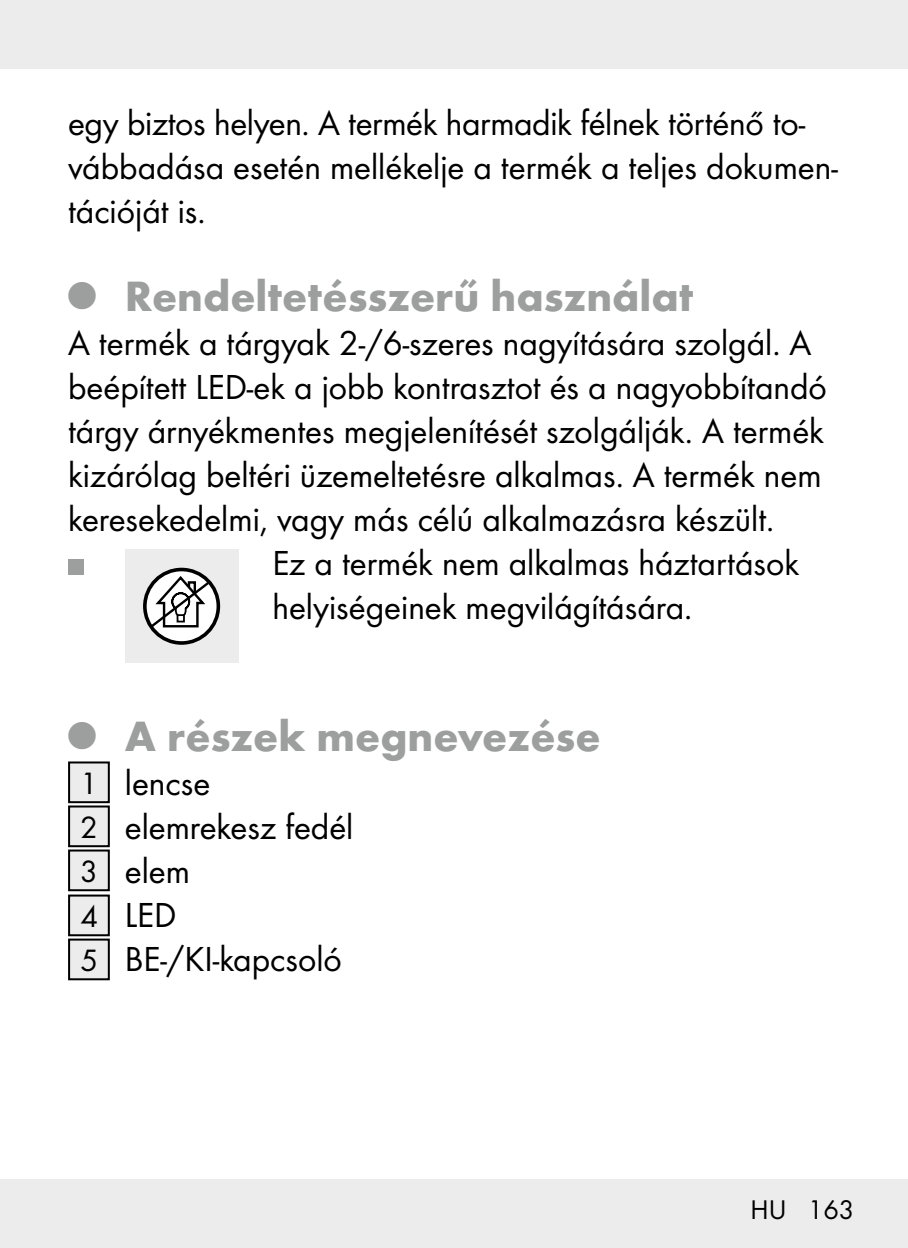
<style>
.page{position:relative;width:908px;height:1248px;background:#fff}
.page>*{position:absolute;margin:0;border:0;box-sizing:border-box;transform-origin:0 0}
.t1{font:700 44px "Futura";color:#9d9e9e}
.t2{font:36px/44px "Futura Boo";color:#000}
.t3{font:28px "Futura Boo";color:#000}
.s1{font-size:32px}
</style>
<div class="page">
<div style="left:0;top:0;width:907px;height:68px;background:#ececec"></div>
<div style="left:0;top:1179px;width:907px;height:68px;background:#ececec"></div>
<div style="left:68px;top:559px;width:15px;height:16px;background:#9d9e9e"></div>
<div style="left:125px;top:549px;width:113px;height:114px;background:#ececec"></div>
<svg style="left:145px;top:569px;width:73px;height:74px"></svg>
<div style="left:143px;top:567px;width:77px;height:77px;border:4px solid #000;border-radius:50%"></div>
<svg style="left:147px;top:574px;width:64px;height:56px;background:#bababa"></svg>
<div style="left:69px;top:762px;width:40px;height:40px;background:#ececec"></div>
<div style="left:68px;top:761px;width:42px;height:42px;border:2px solid #000"></div>
<div style="left:69px;top:806px;width:40px;height:40px;background:#ececec"></div>
<div style="left:68px;top:805px;width:42px;height:42px;border:2px solid #000"></div>
<div style="left:69px;top:850px;width:40px;height:40px;background:#ececec"></div>
<div style="left:68px;top:849px;width:42px;height:42px;border:2px solid #000"></div>
<div style="left:69px;top:895px;width:40px;height:40px;background:#ececec"></div>
<div style="left:68px;top:894px;width:42px;height:42px;border:2px solid #000"></div>
<div style="left:69px;top:939px;width:40px;height:40px;background:#ececec"></div>
<div style="left:68px;top:938px;width:42px;height:42px;border:2px solid #000"></div>
<p class="t2" style="left:68px;top:100px;width:771px">egy biztos helyen. A termék harmadik félnek történő to&shy;vábbadása esetén mellékelje a termék a teljes dokumen&shy;tációját is.</p>
<p class="t1" style="left:68px;top:269px;width:626px"><sup>Q</sup> Rendeltetésszerű használat</p>
<p class="t2" style="left:68px;top:320px;width:744px">A termék a tárgyak 2-/6-szeres nagyítására szolgál. A</p>
<p class="t2" style="left:68px;top:364px;width:760px">beépített LED-ek a jobb kontrasztot és a nagyobbítandó</p>
<p class="t2" style="left:68px;top:408px;width:757px">tárgy árnyékmentes megjelenítését szolgálják. A termék</p>
<p class="t2" style="left:68px;top:452px;width:754px">kizárólag beltéri üzemeltetésre alkalmas. A termék nem</p>
<p class="t2" style="left:68px;top:496px;width:707px">keresekedelmi, vagy más célú alkalmazásra készült.</p>
<p class="t2" style="left:272px;top:540px;width:528px">Ez a termék nem alkalmas háztartások</p>
<p class="t2" style="left:272px;top:584px;width:421px">helyiségeinek megvilágítására.</p>
<p class="t1" style="left:68px;top:709px;width:534px"><sup>Q</sup> A részek megnevezése</p>
<p class="t2" style="left:80px;top:760px;width:275px"><span class="s1">1</span> lencse<br><span class="s1">2</span> elemrekesz fedél<br><span class="s1">3</span> elem<br><span class="s1">4</span> LED<br><span class="s1">5</span> BE-/KI-kapcsoló</p>
<p class="t3" style="left:750px;top:1192px;width:105px">HU 163</p>
</div>
